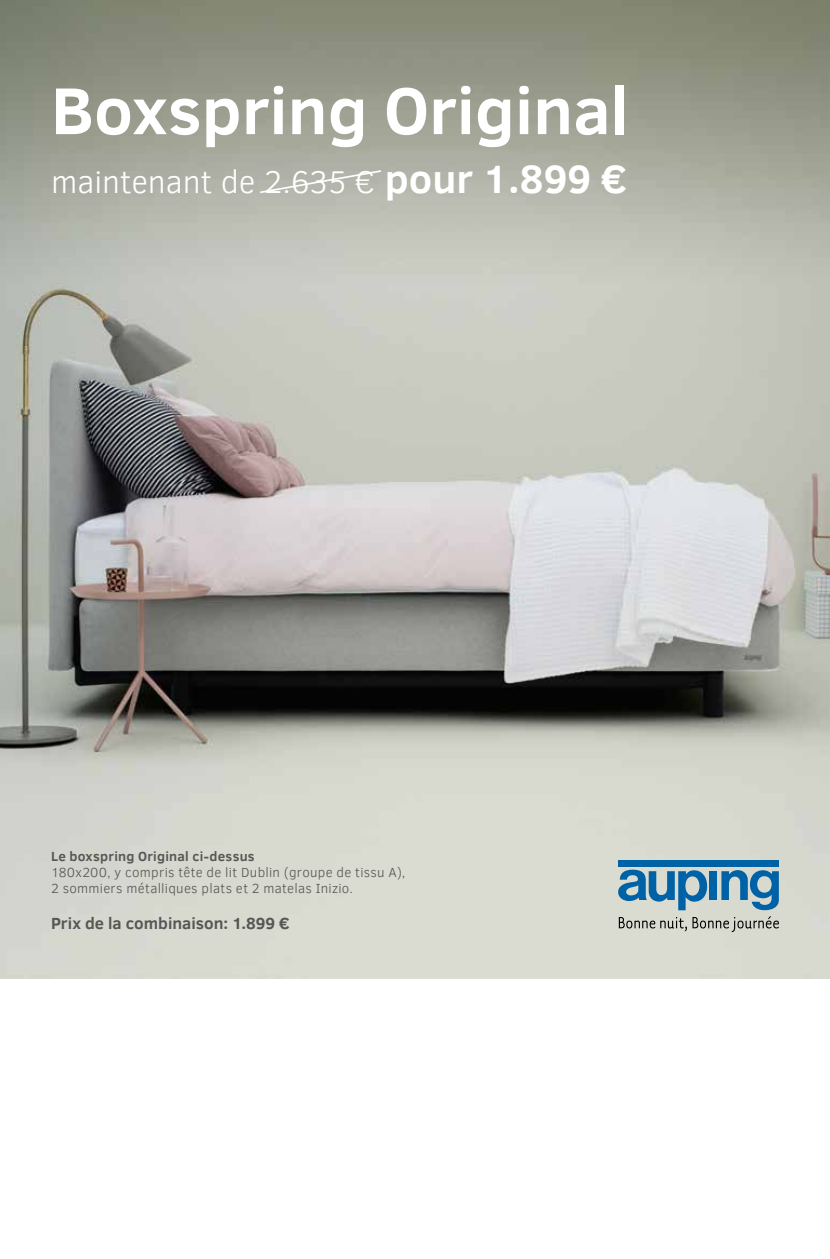
<style>
.page{position:relative;width:830px;height:1259px;background:#fff}
.page>*{position:absolute;margin:0;border:0;box-sizing:border-box;transform-origin:0 0}
.t1{font:700 67.5px "Clear Sans";color:#fff}
.t2{font:300 32.25px "Clear Sans";color:#fff}
.t3{font:700 16.5px "Clear Sans";color:#565655}
.t4{font:300 13.5px/16.2px "Clear Sans";letter-spacing:.02em;color:#565655}
.t5{font:700 13.5px "Clear Sans";letter-spacing:.02em;color:#565655}
.s1{font-weight:700;font-size:40.5px}
</style>
<div class="page">
<img style="left:0;top:0;width:829px;height:978px">
<svg style="left:617px;top:869px;width:89px;height:41px;background:#74a2bc"></svg>
<div style="left:709px;top:871px;width:7px;height:29px;background:#0062a6"></div>
<svg style="left:721px;top:870px;width:57px;height:40px;background:#689cb9"></svg>
<div style="left:618px;top:860px;width:160px;height:6px;background:#0062a6"></div>
<svg style="left:618px;top:917px;width:68px;height:14px"></svg>
<svg style="left:692px;top:916px;width:87px;height:16px"></svg>
<svg style="left:258px;top:169px;width:124px;height:25px;background:#b8b9af"></svg>
<h1 class="t1" style="left:51px;top:61px;width:579px">Boxspring Original</h1>
<h2 class="t2" style="left:51px;top:160px;width:576px">maintenant de 2.635 € <span class="s1">pour 1.899 €</span></h2>
<p class="t5" style="left:51px;top:846px;width:205px">Le boxspring Original ci-dessus</p>
<p class="t4" style="left:51px;top:864px;width:356px">180x200, y compris tête de lit Dublin (groupe de tissu A),<br>2 sommiers métalliques plats et 2 matelas Inizio.</p>
<p class="t3" style="left:51px;top:911px;width:240px">Prix de la combinaison: 1.899 €</p>
</div>
